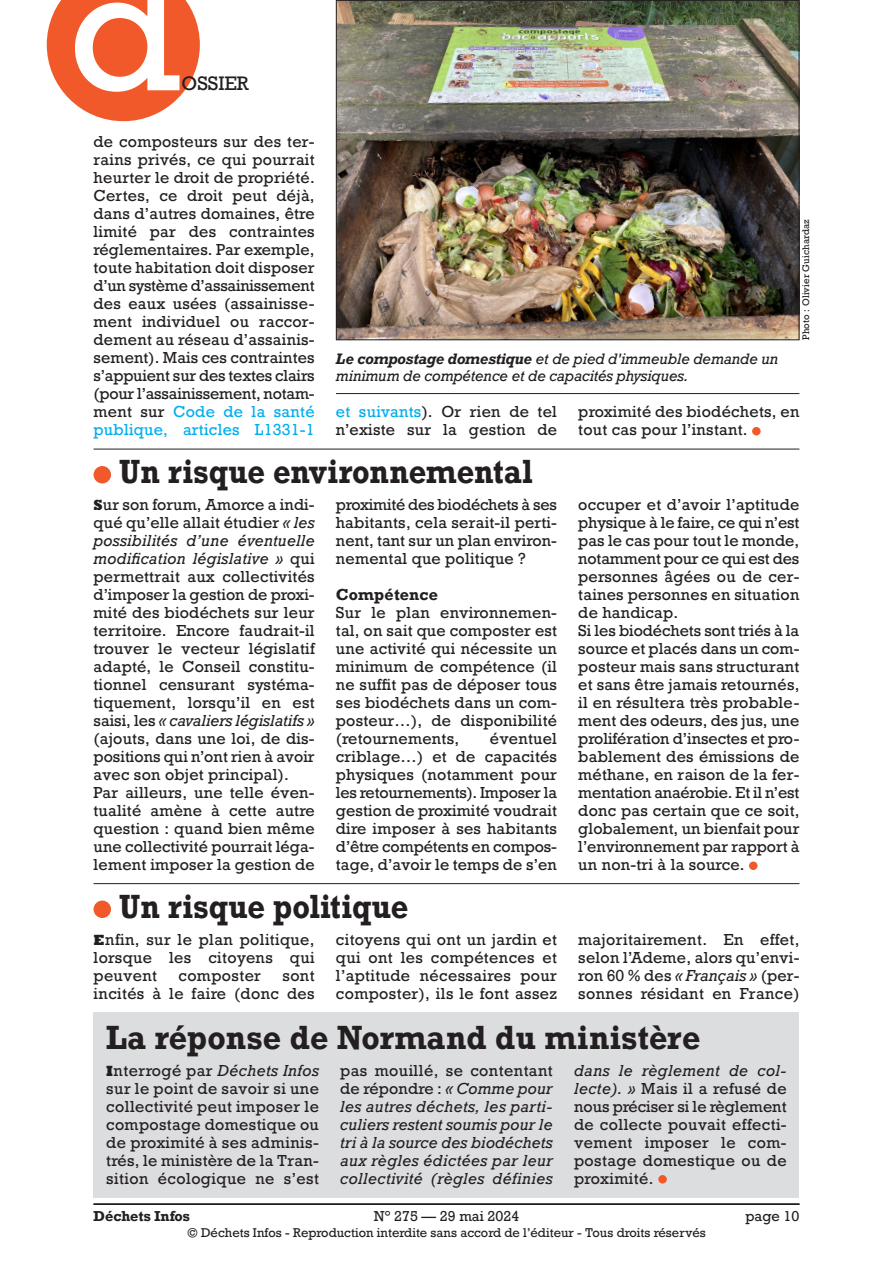
<style>
.page{position:relative;width:893px;height:1263px;background:#fff}
.page>*{position:absolute;margin:0;border:0;box-sizing:border-box;transform-origin:0 0}
.t1{font:166.5px "Rockwell";color:#fff}
.Texte_courant{font:700 31.5px "Rockwell";letter-spacing:.01em;color:#231f20;scale:.91 1}
.Texte_courant-2{font:700 31.5px "Rockwell";letter-spacing:.01em;color:#231f20;scale:.95 1}
.t2{font:18.3px "Rockwell";color:#231f20}
.Texte_courant-3{font:15px/18px "Rockwell";letter-spacing:.015em;color:#231f20;text-align:justify}
.Texte_courant-4{font:italic 15px/18px "Rockwell";letter-spacing:.025em;color:#231f20;text-align:justify}
.Texte_courant-5{font:700 15px "Rockwell";letter-spacing:.01em;color:#231f20}
.Légende_photo{font:italic 14.25px/17.2px "Rockwell";letter-spacing:-.01em;color:#231f20}
.t3{font:13.5px "Rockwell";color:#231f20}
.t4{font:700 13.5px "Rockwell";color:#231f20}
.t5{font:12px "Rockwell";color:#231f20}
.Crédit_photo{font:9px "Rockwell";letter-spacing:.015em;color:#231f20}
.s1{color:#00aeef}
.s2{font-weight:700}
.s3{font-family:"Rockwell Std";font-weight:800}
.s4{font-style:italic}
.s5{font-style:normal}
</style>
<div class="page">
<hr style="left:94px;top:1203px;width:705px;height:2px;background:#231f20">
<div style="left:752px;top:427px;width:9px;height:8px;background:#f1592a;border-radius:50%"></div>
<hr style="left:94px;top:449px;width:705px;height:1px;background:#231f20">
<div style="left:94px;top:466px;width:17px;height:17px;background:#f1592a;border-radius:50%"></div>
<div style="left:749px;top:861px;width:8px;height:9px;background:#f1592a;border-radius:50%"></div>
<hr style="left:94px;top:883px;width:705px;height:1px;background:#231f20">
<div style="left:94px;top:900px;width:17px;height:18px;background:#f1592a;border-radius:50%"></div>
<img style="left:338px;top:2px;width:459px;height:336px">
<div style="left:336px;top:0;width:463px;height:340px;border:1px solid #231f20"></div>
<hr style="left:336px;top:393px;width:463px;height:1px;background:#231f20">
<div style="left:94px;top:1012px;width:705px;height:186px;background:#dcdddf"></div>
<div style="left:658px;top:1175px;width:9px;height:8px;background:#f1592a;border-radius:50%"></div>
<svg style="left:47px;top:0;width:153px;height:121px;background:#f3734b"></svg>
<h1 class="t1" style="left:69px;top:-73px;width:114px">d</h1>
<p class="t2" style="left:182px;top:72px;width:69px">OSSIER</p>
<p class="Texte_courant-3" style="left:94px;top:133px;width:223px">de composteurs sur des ter&shy;rains privés, ce qui pourrait heurter le droit de propriété.<br>Certes, ce droit peut déjà, dans d’autres domaines, être limité par des contraintes réglementaires. Par exemple, toute habitation doit disposer d’un système d’assainissement des eaux usées (assainisse&shy;ment individuel ou raccor&shy;dement au réseau d’assainis&shy;sement). Mais ces contraintes s’appuient sur des textes clairs (pour l’assainissement, notam&shy;ment sur <span class="s1">Code de la santé publique, articles L1331-1</span></p>
<p class="Crédit_photo" style="left:800px;top:340px;width:122px;rotate:-90deg">Photo : Olivier Guichardaz</p>
<p class="Légende_photo" style="left:336px;top:350px;width:444px"><span class="s2">Le compostage domestique</span> et de pied d'immeuble demande un minimum de compétence et de capacités physiques.</p>
<p class="Texte_courant-3" style="left:336px;top:403px;width:223px"><span class="s1">et suivants</span>). Or rien de tel n’existe sur la gestion de</p>
<p class="Texte_courant-3" style="left:578px;top:403px;width:223px">proximité des biodéchets, en tout cas pour l’instant.</p>
<p class="Texte_courant" style="left:119px;top:452px;width:456px">Un risque environnemental</p>
<p class="Texte_courant-3" style="left:94px;top:496px;width:223px"><span class="s3">S</span>ur son forum, Amorce a indi&shy;qué qu’elle allait étudier <span class="s4">« les possibilités d’une éventuelle modification législative »</span> qui permettrait aux collectivités d’imposer la gestion de proxi&shy;mité des biodéchets sur leur territoire. Encore faudrait-il trouver le vecteur législatif adapté, le Conseil constitu&shy;tionnel censurant systéma&shy;tiquement, lorsqu’il en est saisi, les <span class="s4">« cavaliers législatifs » </span>(ajouts, dans une loi, de dis&shy;positions qui n’ont rien à avoir avec son objet principal).</p>
<p class="Texte_courant-3" style="left:94px;top:784px;width:223px">Par ailleurs, une telle éven&shy;tualité amène à cette autre question : quand bien même une collectivité pourrait léga&shy;lement imposer la gestion de</p>
<p class="Texte_courant-3" style="left:336px;top:496px;width:223px">proximité des biodéchets à ses habitants, cela serait-il perti&shy;nent, tant sur un plan environ&shy;nemental que politique ?</p>
<p class="Texte_courant-5" style="left:336px;top:585px;width:104px">Compétence</p>
<p class="Texte_courant-3" style="left:336px;top:604px;width:223px">Sur le plan environnemen&shy;tal, on sait que composter est une activité qui nécessite un minimum de compétence (il ne suffit pas de déposer tous ses biodéchets dans un com&shy;posteur…), de disponibilité (retournements,</p>
<p class="Texte_courant-3" style="left:578px;top:496px;width:223px">occuper et d’avoir l’aptitude physique à le faire, ce qui n’est pas le cas pour tout le monde, notamment pour ce qui est des personnes âgées ou de cer&shy;taines personnes en situation de handicap.</p>
<p class="Texte_courant-3" style="left:578px;top:622px;width:223px">Si les biodéchets sont triés à la source et placés dans un com&shy;posteur mais sans structurant et sans être jamais retournés, il en résultera très probable&shy;ment des odeurs, des jus, une prolifération d’insectes et pro&shy;bablement des émissions de méthane, en raison de la fer&shy;mentation anaérobie. Et il n’est donc pas certain que ce soit, globalement, un bienfait pour l’environnement par rapport à un non-tri à la source.</p>
<p class="Texte_courant-3" style="left:336px;top:730px;width:223px;text-indent:154px">éventuel criblage…) et de capacités physiques (notamment pour les retournements). Imposer la gestion de proximité voudrait dire imposer à ses habitants d’être compétents en compos&shy;tage, d’avoir le temps de s’en</p>
<p class="Texte_courant" style="left:119px;top:886px;width:319px">Un risque politique</p>
<p class="Texte_courant-3" style="left:94px;top:930px;width:223px"><span class="s3">E</span>nfin, sur le plan politique, lorsque les citoyens qui peuvent</p>
<p class="Texte_courant-3" style="left:336px;top:930px;width:223px">citoyens qui ont un jardin et qui ont les compétences et l’aptitude nécessaires pour composter), ils le font assez</p>
<p class="Texte_courant-3" style="left:578px;top:930px;width:223px">majoritairement. En effet, selon l’Ademe, alors qu’envi&shy;ron 60 % des <span class="s4">« Français »</span> (per&shy;sonnes résidant en France)</p>
<p class="Texte_courant-3" style="left:94px;top:966px;width:223px;text-align:right">sont<br>incités à le faire (donc des</p>
<p class="Texte_courant-3" style="left:179px;top:966px;width:84px">composter</p>
<p class="Texte_courant-2" style="left:106px;top:1017px;width:627px">La réponse de Normand du ministère</p>
<p class="Texte_courant-3" style="left:106px;top:1061px;width:214px"><span class="s3">I</span>nterrogé par <span class="s4">Déchets Infos </span>sur le point de savoir si une collectivité peut imposer le compostage domestique ou de proximité à ses adminis&shy;trés, le ministère de la Tran&shy;sition écologique ne s’est</p>
<p class="Texte_courant-4" style="left:340px;top:1061px;width:214px"><span class="s5">pas mouillé, se contentant de répondre :</span> « Comme pour les autres déchets, les parti&shy;culiers restent soumis pour le tri à la source des biodéchets aux règles édictées par leur collectivité (règles définies</p>
<p class="Texte_courant-3" style="left:574px;top:1061px;width:214px"><span class="s4">dans le règlement de col&shy;lecte). »</span> Mais il a refusé de nous préciser si le règlement de collecte pouvait effecti&shy;vement imposer le com&shy;postage domestique ou de proximité.</p>
<p class="t4" style="left:94px;top:1207px;width:98px">Déchets Infos</p>
<p class="t3" style="left:374px;top:1207px;width:147px">N° 275 — 29 mai 2024</p>
<p class="t3" style="left:745px;top:1207px;width:55px">page 10</p>
<p class="t5" style="left:187px;top:1225px;width:520px">© Déchets Infos - Reproduction interdite sans accord de l’éditeur - Tous droits réservés</p>
</div>
